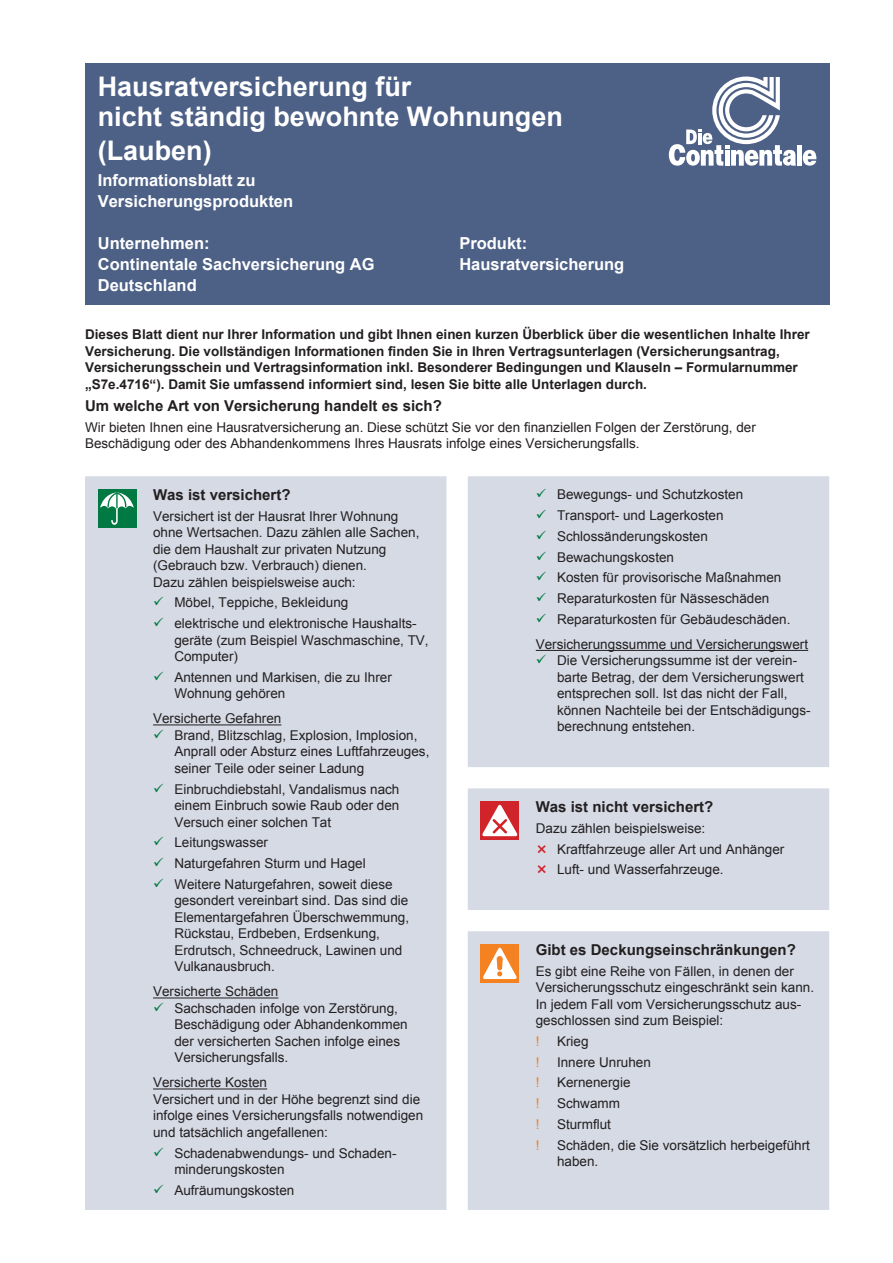
<style>
.page{position:relative;width:893px;height:1263px;background:#fff}
.page>*{position:absolute;margin:0;border:0;box-sizing:border-box;transform-origin:0 0}
.t1{font:700 27px/30px "Arial";color:#fff}
.t2{font:700 16.5px/21px "Arial";color:#fff}
.t3{font:700 15px "Arial";color:#231f20}
.t4{font:13.5px/16.5px "Arial";color:#231f20}
.t5{font:700 13.5px/16.5px "Arial";color:#231f20}
.t6{font:13.5px "Arial";color:#f58220}
.s1{color:#007942}
</style>
<div class="page">
<div style="left:85px;top:64px;width:744px;height:241px;background:#4d6086"></div>
<div style="left:797px;top:145px;width:5px;height:21px;background:#fff"></div>
<svg style="left:669px;top:77px;width:127px;height:89px"></svg>
<svg style="left:803px;top:150px;width:13px;height:16px"></svg>
<div style="left:85px;top:476px;width:744px;height:734px;background:#d5dae5"></div>
<div style="left:98px;top:489px;width:39px;height:39px;background:#007942"></div>
<svg style="left:100px;top:492px;width:34px;height:33px"></svg>
<hr style="left:153px;top:724px;width:128px;height:1px;background:#231f20">
<hr style="left:153px;top:997px;width:125px;height:1px;background:#231f20">
<hr style="left:153px;top:1088px;width:114px;height:1px;background:#231f20">
<hr style="left:536px;top:650px;width:272px;height:1px;background:#231f20">
<div style="left:480px;top:801px;width:39px;height:39px;background:#d1232a"></div>
<svg style="left:482px;top:805px;width:36px;height:31px"></svg>
<div style="left:480px;top:944px;width:39px;height:39px;background:#f58220"></div>
<svg style="left:483px;top:948px;width:34px;height:31px"></svg>
<svg style="left:538px;top:844px;width:8px;height:9px"></svg>
<svg style="left:538px;top:865px;width:8px;height:8px"></svg>
<h1 class="t1" style="left:98px;top:73px;width:467px">Hausratversicherung für<br>nicht ständig bewohnte Wohnungen</h1>
<h1 class="t1" style="left:98px;top:137px;width:115px">(Lauben)</h1>
<p class="t2" style="left:98px;top:170px;width:197px">Informationsblatt zu<br>Versicherungsprodukten</p>
<p class="t2" style="left:98px;top:233px;width:113px">Unternehmen:</p>
<p class="t2" style="left:459px;top:233px;width:69px">Produkt:</p>
<p class="t2" style="left:98px;top:254px;width:278px">Continentale Sachversicherung AG</p>
<p class="t2" style="left:459px;top:254px;width:167px">Hausratversicherung</p>
<p class="t2" style="left:98px;top:275px;width:101px">Deutschland</p>
<p class="t5" style="left:85px;top:327px;width:726px">Dieses Blatt dient nur Ihrer Information und gibt Ihnen einen kurzen Überblick über die wesentlichen Inhalte Ihrer Versicherung. Die vollständigen Informationen finden Sie in Ihren Vertragsunterlagen (Versicherungsantrag, Versicherungsschein und Vertragsinformation inkl. Besonderer Bedingungen und Klauseln – Formularnummer „S7e.4716“). Damit Sie umfassend informiert sind, lesen Sie bitte alle Unterlagen durch.</p>
<p class="t3" style="left:85px;top:396px;width:358px">Um welche Art von Versicherung handelt es sich?</p>
<p class="t4" style="left:85px;top:419px;width:672px">Wir bieten Ihnen eine Hausratversicherung an. Diese schützt Sie vor den finanziellen Folgen der Zerstörung, der<br>Beschädigung oder des Abhandenkommens Ihres Hausrats infolge eines Versicherungsfalls.</p>
<p class="t3" style="left:153px;top:485px;width:139px">Was ist versichert?</p>
<p class="t4" style="left:153px;top:508px;width:268px">Versichert ist der Hausrat Ihrer Wohnung ohne Wertsachen. Dazu zählen alle Sachen, die dem Haushalt zur privaten Nutzung (Gebrauch bzw. Verbrauch) dienen.<br>Dazu zählen beispielsweise auch:</p>
<p class="t4" style="left:153px;top:595px;width:197px"><span class="s1">✓</span> Möbel, Teppiche, Bekleidung</p>
<p class="t4" style="left:174px;top:615px;width:256px;text-indent:-21px"><span class="s1">✓</span> elektrische und elektronische Haushalts&shy;geräte (zum Beispiel Waschmaschine, TV,<br>Computer)</p>
<p class="t4" style="left:174px;top:669px;width:219px;text-indent:-21px"><span class="s1">✓</span> Antennen und Markisen, die zu Ihrer<br>Wohnung gehören</p>
<p class="t4" style="left:153px;top:711px;width:130px">Versicherte Gefahren</p>
<p class="t4" style="left:174px;top:727px;width:257px;text-indent:-21px"><span class="s1">✓</span> Brand, Blitzschlag, Explosion, Implosion,<br>Anprall oder Absturz eines Luftfahrzeuges, seiner Teile oder seiner Ladung</p>
<p class="t4" style="left:174px;top:781px;width:227px;text-align:justify;text-indent:-21px"><span class="s1">✓</span> Einbruchdiebstahl, Vandalismus nach einem Einbruch sowie Raub oder den Versuch einer solchen Tat</p>
<p class="t4" style="left:153px;top:835px;width:117px"><span class="s1">✓</span> Leitungswasser</p>
<p class="t4" style="left:153px;top:855px;width:214px"><span class="s1">✓</span> Naturgefahren Sturm und Hagel</p>
<p class="t4" style="left:174px;top:876px;width:236px;text-indent:-21px"><span class="s1">✓</span> Weitere Naturgefahren, soweit diese gesondert vereinbart sind. Das sind die Elementargefahren Überschwemmung, Rückstau, Erdbeben, Erdsenkung, Erdrutsch, Schneedruck, Lawinen und Vulkanausbruch.</p>
<p class="t4" style="left:153px;top:984px;width:127px">Versicherte Schäden</p>
<p class="t4" style="left:174px;top:1000px;width:235px;text-indent:-21px"><span class="s1">✓</span> Sachschaden infolge von Zerstörung, Beschädigung oder Abhandenkommen der versicherten Sachen infolge eines Versicherungsfalls.</p>
<p class="t4" style="left:153px;top:1074px;width:272px">Versicherte Kosten<br>Versichert und in der Höhe begrenzt sind die infolge eines Versicherungsfalls notwendigen und tatsächlich angefallenen:</p>
<p class="t4" style="left:174px;top:1145px;width:224px;text-indent:-21px"><span class="s1">✓</span> Schadenabwendungs- und Schaden&shy;minderungskosten</p>
<p class="t4" style="left:153px;top:1182px;width:143px"><span class="s1">✓</span> Aufräumungskosten</p>
<p class="t4" style="left:536px;top:487px;width:209px"><span class="s1">✓</span> Bewegungs- und Schutzkosten</p>
<p class="t4" style="left:536px;top:507px;width:189px"><span class="s1">✓</span> Transport- und Lagerkosten</p>
<p class="t4" style="left:536px;top:528px;width:174px"><span class="s1">✓</span> Schlossänderungskosten</p>
<p class="t4" style="left:536px;top:549px;width:140px"><span class="s1">✓</span> Bewachungskosten</p>
<p class="t4" style="left:536px;top:570px;width:247px"><span class="s1">✓</span> Kosten für provisorische Maßnahmen</p>
<p class="t4" style="left:536px;top:590px;width:235px"><span class="s1">✓</span> Reparaturkosten für Nässeschäden</p>
<p class="t4" style="left:536px;top:607px;width:274px;line-height:25px"><span class="s1">✓</span> Reparaturkosten für Gebäudeschäden.<br>Versicherungssumme und Versicherungswert</p>
<p class="t4" style="left:557px;top:653px;width:255px;text-indent:-21px"><span class="s1">✓</span> Die Versicherungssumme ist der verein&shy;barte Betrag, der dem Versicherungswert entsprechen soll. Ist das nicht der Fall, können Nachteile bei der Entschädigungs&shy;berechnung entstehen.</p>
<p class="t3" style="left:536px;top:797px;width:179px">Was ist nicht versichert?</p>
<p class="t4" style="left:557px;top:818px;width:229px;line-height:20.7px;text-indent:-21px">Dazu zählen beispielsweise:<br>Kraftfahrzeuge aller Art und Anhänger<br>Luft- und Wasserfahrzeuge.</p>
<p class="t3" style="left:536px;top:940px;width:262px">Gibt es Deckungseinschränkungen?</p>
<p class="t4" style="left:536px;top:963px;width:280px">Es gibt eine Reihe von Fällen, in denen der Versicherungsschutz eingeschränkt sein kann.<br>In jedem Fall vom Versicherungsschutz aus&shy;geschlossen sind zum Beispiel:</p>
<p class="t6" style="left:536px;top:1032px;width:5px">!</p>
<p class="t4" style="left:557px;top:1033px;width:33px">Krieg</p>
<p class="t6" style="left:536px;top:1053px;width:5px">!</p>
<p class="t4" style="left:557px;top:1054px;width:95px">Innere Unruhen</p>
<p class="t6" style="left:536px;top:1074px;width:5px">!</p>
<p class="t4" style="left:557px;top:1074px;width:75px">Kernenergie</p>
<p class="t6" style="left:536px;top:1094px;width:5px">!</p>
<p class="t4" style="left:557px;top:1095px;width:65px">Schwamm</p>
<p class="t6" style="left:536px;top:1115px;width:5px">!</p>
<p class="t4" style="left:557px;top:1116px;width:56px">Sturmflut</p>
<p class="t6" style="left:536px;top:1136px;width:5px">!</p>
<p class="t4" style="left:557px;top:1137px;width:254px">Schäden, die Sie vorsätzlich herbeigeführt haben.</p>
</div>
